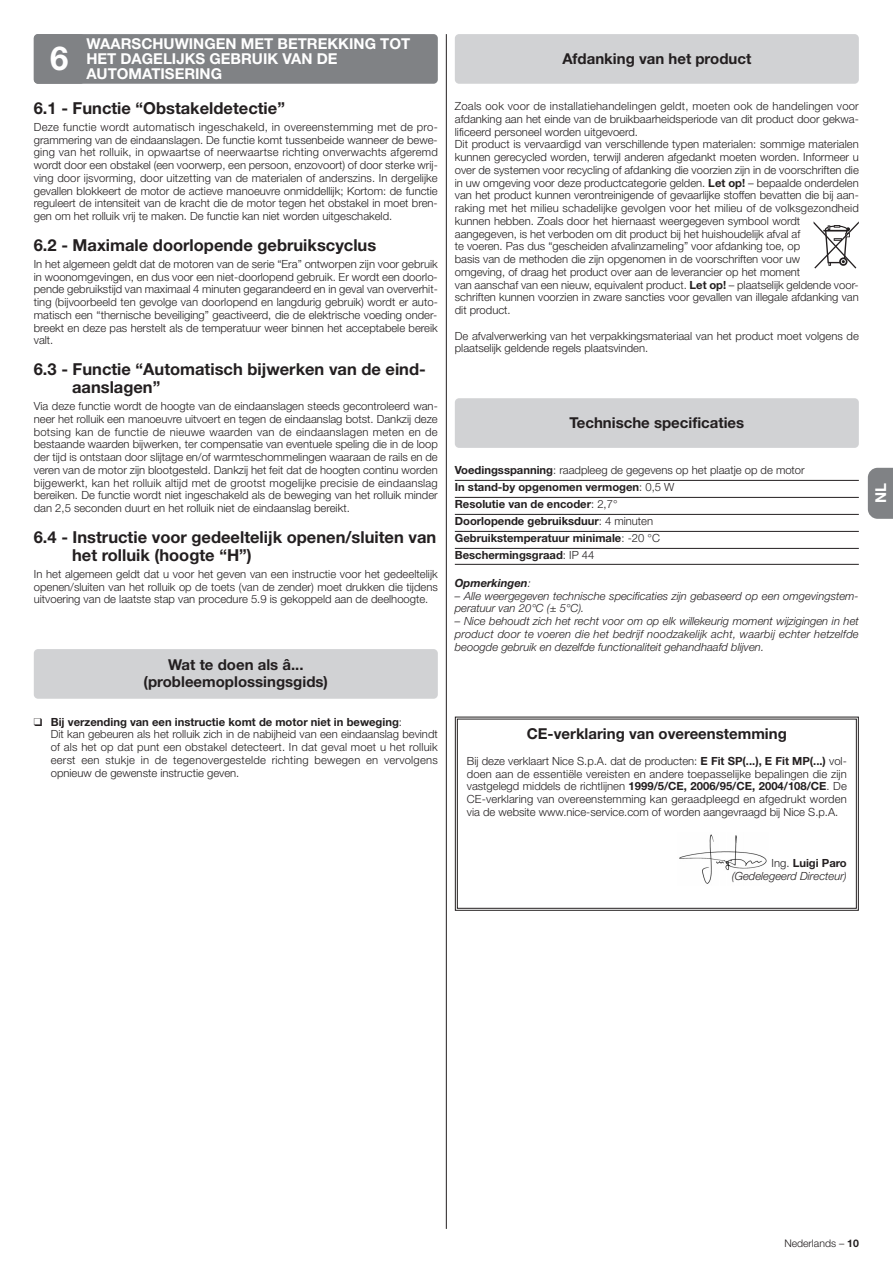
<style>
.page{position:relative;width:893px;height:1263px;background:#fff}
.page>*{position:absolute;margin:0;border:0;box-sizing:border-box;transform-origin:0 0}
.t1{font:700 16.5px/18px "Helvetica Neue LT Com";color:#231f20}
.t2{font:700 15px/16.5px "Helvetica Neue LT Com";color:#231f20;text-align:center}
.t3{font:700 15px "Helvetica Neue LT Com";color:#fff}
.t4{font:300 11.25px/12.8px "Helvetica Neue LT Com";color:#231f20;text-align:justify}
.t5{font:italic 300 11.25px/12.8px "Helvetica Neue LT Com";color:#231f20}
.t6{font:700 11.25px/17px "Helvetica Neue LT Com";color:#231f20}
.t7{font:italic 700 11.25px "Helvetica Neue LT Com";color:#231f20}
.t8{font:300 10.5px "Helvetica Neue LT Com";color:#231f20}
.s1{font-weight:700}
.s2{font-weight:300}
.s3{font-style:normal}
.s4{font-weight:700;font-style:normal}
</style>
<div class="page">
<div style="left:34px;top:34px;width:404px;height:50px;background:#808285;border-radius:4px"></div>
<div style="left:455px;top:34px;width:404px;height:50px;background:#d1d2d4;border-radius:4px"></div>
<hr style="left:455px;top:480px;width:404px;height:1px;background:#231f20">
<hr style="left:455px;top:497px;width:404px;height:1px;background:#231f20">
<hr style="left:455px;top:514px;width:404px;height:1px;background:#231f20">
<hr style="left:455px;top:531px;width:404px;height:1px;background:#231f20">
<hr style="left:455px;top:548px;width:404px;height:1px;background:#231f20">
<hr style="left:455px;top:564px;width:404px;height:1px;background:#231f20">
<div style="left:455px;top:398px;width:404px;height:50px;background:#d1d2d4;border-radius:4px"></div>
<div style="left:34px;top:649px;width:404px;height:50px;background:#d1d2d4;border-radius:4px"></div>
<svg style="left:454px;top:716px;width:405px;height:195px"></svg>
<hr style="left:446px;top:34px;width:1px;height:1195px;background:#231f20">
<svg style="left:813px;top:221px;width:46px;height:48px"></svg>
<svg style="left:868px;top:468px;width:24px;height:51px"></svg>
<h2 class="t3" style="left:86px;top:38px;width:325px">WAARSCHUWINGEN MET BETREKKING TOT</h2>
<h2 class="t3" style="left:86px;top:53px;width:253px">HET DAGELIJKS GEBRUIK VAN DE</h2>
<h2 class="t3" style="left:50px;top:68px;width:173px"><sup>6</sup> AUTOMATISERING</h2>
<h2 class="t2" style="left:562px;top:52px;width:190px">Afdanking van het product</h2>
<h1 class="t1" style="left:34px;top:101px;width:253px">6.1 - Functie “Obstakeldetectie”</h1>
<p class="t4" style="left:34px;top:122px;width:405px">Deze functie wordt automatisch ingeschakeld, in overeenstemming met de pro&shy;grammering van de eindaanslagen. De functie komt tussenbeide wanneer de bewe&shy;ging van het rolluik, in opwaartse of neerwaartse richting onverwachts afgeremd wordt door een obstakel (een voorwerp, een persoon, enzovoort) of door sterke wrij&shy;ving door ijsvorming, door uitzetting van de materialen of anderszins. In dergelijke gevallen blokkeert de motor de actieve manoeuvre onmiddellijk; Kortom: de functie reguleert de intensiteit van de kracht die de motor tegen het obstakel in moet bren&shy;gen om het rolluik vrij te maken. De functie kan niet worden uitgeschakeld.</p>
<h1 class="t1" style="left:34px;top:238px;width:344px">6.2 - Maximale doorlopende gebruikscyclus</h1>
<p class="t4" style="left:34px;top:259px;width:405px">In het algemeen geldt dat de motoren van de serie “Era” ontworpen zijn voor gebruik in woonomgevingen, en dus voor een niet-doorlopend gebruik. Er wordt een doorlo&shy;pende gebruikstijd van maximaal 4 minuten gegarandeerd en in geval van oververhit&shy;ting (bijvoorbeeld ten gevolge van doorlopend en langdurig gebruik) wordt er auto&shy;matisch een “thernische beveiliging” geactiveerd, die de elektrische voeding onder&shy;breekt en deze pas herstelt als de temperatuur weer binnen het acceptabele bereik valt.</p>
<h1 class="t1" style="left:72px;top:362px;width:355px;text-indent:-38px">6.3 - Functie “Automatisch bijwerken van de eind&shy;aanslagen”</h1>
<p class="t4" style="left:34px;top:401px;width:405px">Via deze functie wordt de hoogte van de eindaanslagen steeds gecontroleerd wan&shy;neer het rolluik een manoeuvre uitvoert en tegen de eindaanslag botst. Dankzij deze botsing kan de functie de nieuwe waarden van de eindaanslagen meten en de bestaande waarden bijwerken, ter compensatie van eventuele speling die in de loop der tijd is ontstaan door slijtage en/of warmteschommelingen waaraan de rails en de veren van de motor zijn blootgesteld. Dankzij het feit dat de hoogten continu worden bijgewerkt, kan het rolluik altijd met de grootst mogelijke precisie de eindaanslag bereiken. De functie wordt niet ingeschakeld als de beweging van het rolluik minder dan 2,5 seconden duurt en het rolluik niet de eindaanslag bereikt.</p>
<h1 class="t1" style="left:72px;top:530px;width:366px;text-indent:-38px">6.4 - Instructie voor gedeeltelijk openen/sluiten van het rolluik (hoogte “H”)</h1>
<p class="t4" style="left:34px;top:569px;width:405px">In het algemeen geldt dat u voor het geven van een instructie voor het gedeeltelijk openen/sluiten van het rolluik op de toets (van de zender) moet drukken die tijdens uitvoering van de laatste stap van procedure 5.9 is gekoppeld aan de deelhoogte.</p>
<p class="t4" style="left:455px;top:101px;width:405px;text-align:left">Zoals ook voor de installatiehandelingen geldt, moeten ook de handelingen voor afdanking aan het einde van de bruikbaarheidsperiode van dit product door gekwa&shy;lificeerd personeel worden uitgevoerd.<br>Dit product is vervaardigd van verschillende typen materialen: sommige materialen kunnen gerecycled worden, terwijl anderen afgedankt moeten worden. Informeer u over de systemen voor recycling of afdanking die voorzien zijn in de voorschriften die in uw omgeving voor deze productcategorie gelden. <span class="s1">Let op!</span> – bepaalde onderdelen van het product kunnen verontreinigende of gevaarlijke stoffen bevatten die bij aan&shy;raking met het milieu schadelijke gevolgen voor het milieu of de volksgezondheid kunnen hebben. Zoals door het hiernaast weergegeven symbool wordt aangegeven, is het verboden om dit product bij het huishoudelijk afval af<br>te voeren. Pas dus “gescheiden afvalinzameling” voor afdanking toe, op<br>basis van de methoden die zijn opgenomen in de voorschriften voor uw<br>omgeving, of draag het product over aan de leverancier op het moment<br>van aanschaf van een nieuw, equivalent product. <span class="s1">Let op!</span> – plaatselijk geldende voor&shy;schriften kunnen voorzien in zware sancties voor gevallen van illegale afdanking van dit product.</p>
<p class="t4" style="left:455px;top:330px;width:405px">De afvalverwerking van het verpakkingsmateriaal van het product moet volgens de plaatselijk geldende regels plaatsvinden.</p>
<h2 class="t2" style="left:569px;top:416px;width:176px">Technische specificaties</h2>
<p class="t6" style="left:455px;top:463px;width:351px">Voedingsspanning<span class="s2">: raadpleeg de gegevens op het plaatje op de motor </span>In stand-by opgenomen vermogen<span class="s2">: 0,5 W<br></span>Resolutie van de encoder<span class="s2">: 2,7°<br></span>Doorlopende gebruiksduur<span class="s2">: 4 minuten<br></span>Gebruikstemperatuur minimale<span class="s2">: -20 °C<br></span>Beschermingsgraad<span class="s2">: IP 44</span></p>
<p class="t7" style="left:455px;top:579px;width:78px">Opmerkingen<span class="s2">:</span></p>
<p class="t5" style="left:455px;top:590px;width:405px">– Alle weergegeven technische specificaties zijn gebaseerd op een omgevingstem&shy;peratuur van 20°C (± 5°C).</p>
<p class="t5" style="left:455px;top:616px;width:405px;text-align:justify">– Nice behoudt zich het recht voor om op elk willekeurig moment wijzigingen in het product door te voeren die het bedrijf noodzakelijk acht, waarbij echter hetzelfde beoogde gebruik en dezelfde functionaliteit gehandhaafd blijven.</p>
<h2 class="t2" style="left:144px;top:658px;width:186px">Wat te doen als â... (probleemoplossingsgids)</h2>
<p class="t4" style="left:51px;top:716px;width:389px;text-align:left;text-indent:-17px">❑ <span class="s1">Bij verzending van een instructie komt de motor niet in beweging</span>:<br>Dit kan gebeuren als het rolluik zich in de nabijheid van een eindaanslag bevindt of als het op dat punt een obstakel detecteert. In dat geval moet u het rolluik eerst een stukje in de tegenovergestelde richting bewegen en vervolgens opnieuw de gewenste instructie geven.</p>
<h2 class="t2" style="left:527px;top:727px;width:261px">CE-verklaring van overeenstemming</h2>
<p class="t4" style="left:467px;top:756px;width:381px">Bij deze verklaart Nice S.p.A. dat de producten: <span class="s1">E Fit SP(...), E Fit MP(...)</span> vol&shy;doen aan de essentiële vereisten en andere toepasselijke bepalingen die zijn vastgelegd middels de richtlijnen <span class="s1">1999/5/CE, 2006/95/CE, 2004/108/CE</span>. De CE-verklaring van overeenstemming kan geraadpleegd en afgedrukt worden via de website www.nice-service.com of worden aangevraagd bij Nice S.p.A.</p>
<p class="t5" style="left:732px;top:858px;width:117px;text-align:right"><span class="s3">Ing.</span> <span class="s4">Luigi Paro </span>(Gedelegeerd Directeur)</p>
<h2 class="t3" style="left:875px;top:503px;width:22px;rotate:-90deg">NL</h2>
<p class="t8" style="left:784px;top:1239px;width:76px">Nederlands – <span class="s1">10</span></p>
</div>
